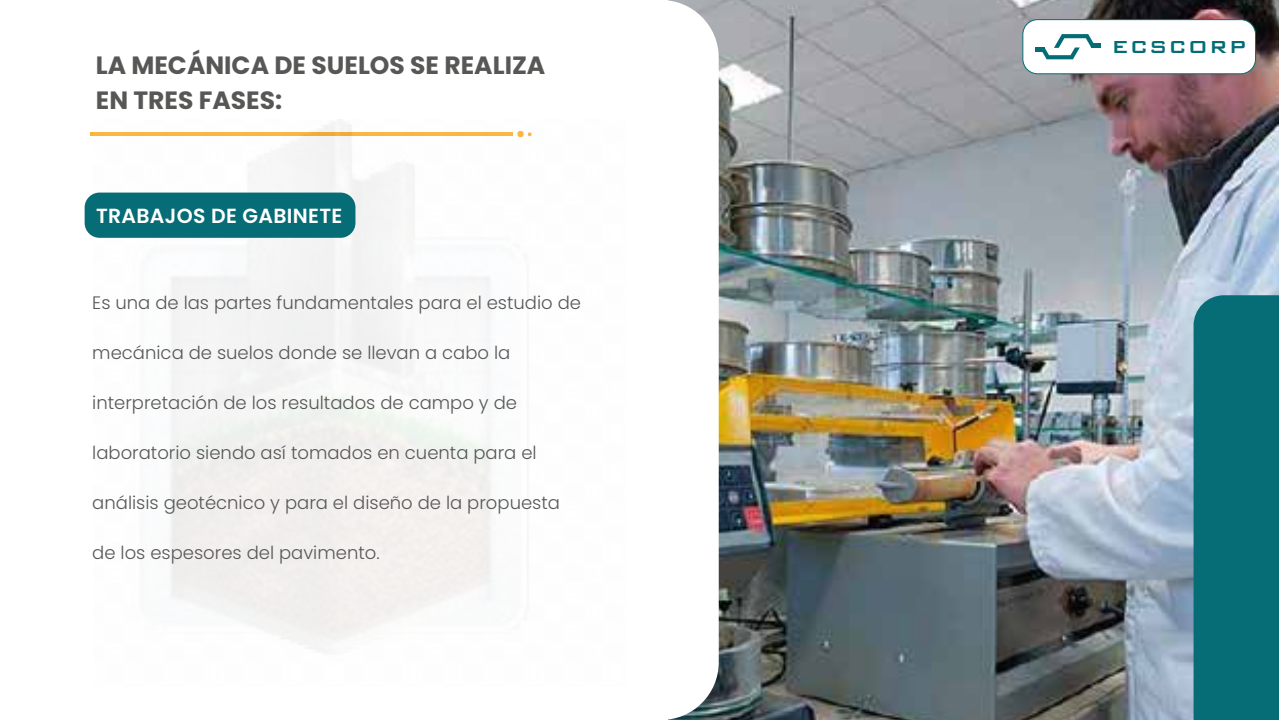
<style>
.page{position:relative;width:1279px;height:720px;background:#fff}
.page>*{position:absolute;margin:0;border:0;box-sizing:border-box;transform-origin:0 0}
.t1{font:700 25px/35px "Poppins";color:#575756}
.t2{font:500 23.3px "Bank Gothic BT";letter-spacing:.035em;color:#046c75}
.t3{font:600 20.4px "Poppins";letter-spacing:.015em;color:#fff}
.t4{font:300 18px "Poppins";color:#575756}
</style>
<div class="page">
<img style="left:718px;top:0;width:560px;height:720px">
<div style="left:1193px;top:295px;width:85px;height:425px;background:#066c75"></div>
<svg style="left:90px;top:132px;width:4px;height:4px"></svg>
<img style="left:94px;top:120px;width:438px;height:531px">
<div style="left:85px;top:193px;width:270px;height:45px;background:#066c75;border-radius:15px"></div>
<div style="left:1022px;top:20px;width:233px;height:54px;background:#fff;border-radius:15px"></div>
<div style="left:1022px;top:19px;width:233px;height:55px;border:1px solid #056c75;border-radius:15px"></div>
<hr style="left:1091px;top:44px;width:10px;height:4px;background:#046c75">
<svg style="left:1039px;top:34px;width:57px;height:25px"></svg>
<hr style="left:1034px;top:48px;width:10px;height:4px;background:#046c75">
<h1 class="t1" style="left:96px;top:48px;width:451px">LA MECÁNICA DE SUELOS SE REALIZA<br>EN TRES FASES:</h1>
<p class="t3" style="left:96px;top:204px;width:248px">TRABAJOS DE GABINETE</p>
<p class="t4" style="left:92px;top:292px;width:490px">Es una de las partes fundamentales para el estudio de</p>
<p class="t4" style="left:92px;top:342px;width:419px">mecánica de suelos donde se llevan a cabo la</p>
<p class="t4" style="left:92px;top:392px;width:426px">interpretación de los resultados de campo y de</p>
<p class="t4" style="left:92px;top:442px;width:446px">laboratorio siendo así tomados en cuenta para el</p>
<p class="t4" style="left:92px;top:492px;width:469px">análisis geotécnico y para el diseño de la propuesta</p>
<p class="t4" style="left:92px;top:542px;width:289px">de los espesores del pavimento.</p>
<p class="t2" style="left:1111px;top:35px;width:136px">ECSCORP</p>
</div>
